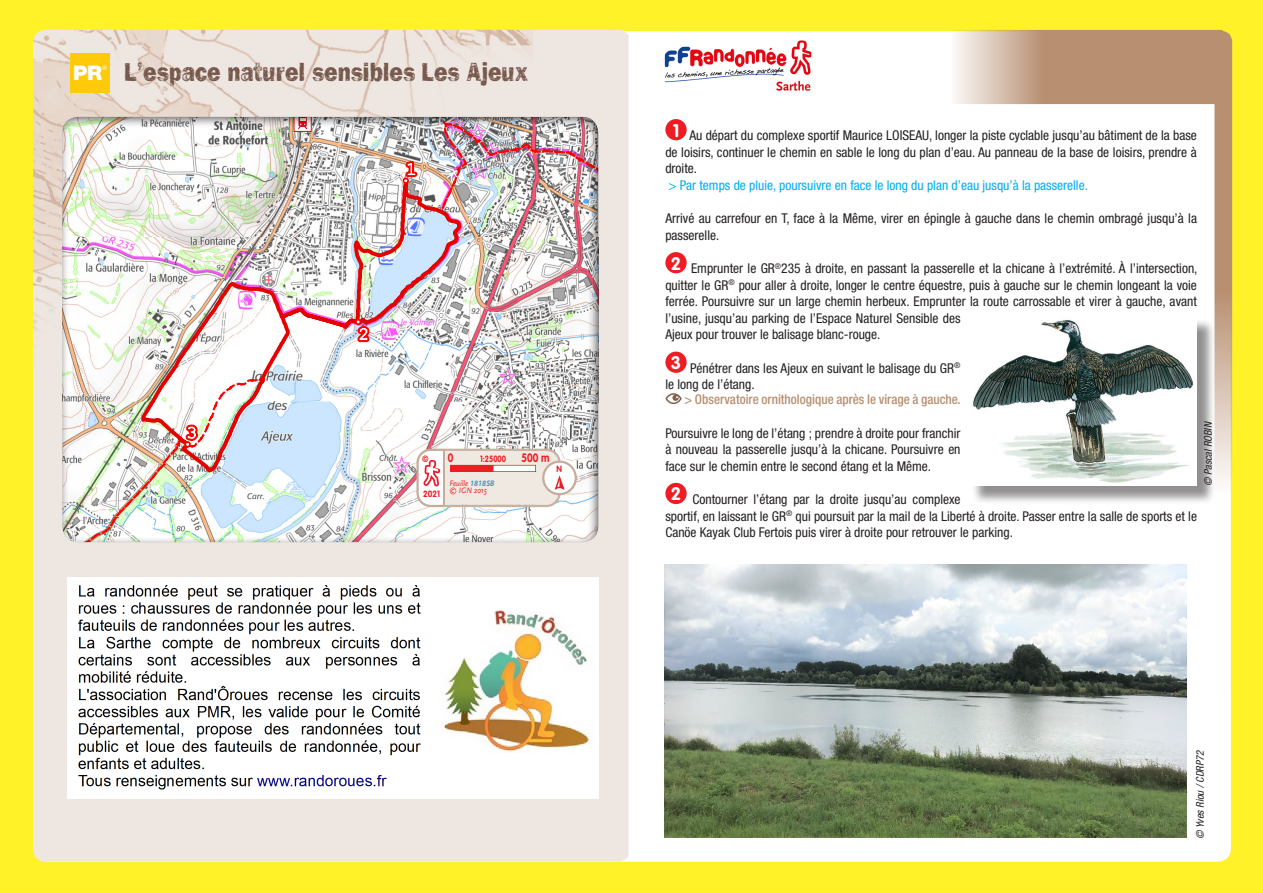
<style>
.page{position:relative;width:1263px;height:893px;background:#fff}
.page>*{position:absolute;margin:0;border:0;box-sizing:border-box;transform-origin:0 0}
.p_titre{font:27px "Frankie OTF";color:#78594e;scale:.83 1}
.t1{font:900 20.1px "Helvetica Neue LT Std";color:#fff}
.t2{font:700 18px "VAG Rounded Std";color:#fff}
.p_texte_avecptrep{font:condensed 13.5px/16.5px "Helvetica Neue LT Std";color:#231f20}
.p_texte{font:condensed 13.5px/16.5px "Helvetica Neue LT Std";color:#231f20}
.p_texteVariante{font:condensed 13.5px "Helvetica Neue LT Std";color:#00aeef}
.p_texteAVoir{font:500 condensed 13.5px "Helvetica Neue LT Std";color:#b88f71}
.t3{font:700 12px "VAG Rounded Std";color:#ee1d23;scale:.82 1}
.media_copyright{font:italic condensed 10.5px "Helvetica Neue LT Std";color:#231f20}
.emprise_AnneeFFRP{font:700 9px "VAG Rounded Std";color:#ee1d23;scale:.82 1}
.emprise_AnneeFFRP-2{font:700 9px "VAG Rounded Std";color:#ee1d23;scale:.9 1}
.emprise_FeuillesIGN{font:italic 8.25px "Scala Sans";color:#ee1d23;scale:.9 1}
.emprise_AnneesIGN{font:italic 8.25px "Scala Sans";color:#ee1d23;scale:.9 1}
.t4{font:6.15px "Helvetica Neue LT Std";color:#fff}
.s1{font-family:"Myriad Pro";font-weight:700;color:#5a91c6}
</style>
<div class="page">
<div style="left:0;top:0;width:631px;height:893px;background:#fff229"></div>
<div style="left:631px;top:0;width:632px;height:893px;background:#fff229"></div>
<div style="left:632px;top:31px;width:599px;height:831px;background:#fff"></div>
<svg style="left:951px;top:30px;width:281px;height:667px;background:#f0e7e0"></svg>
<img style="left:33px;top:30px;width:596px;height:832px">
<div style="left:665px;top:119px;width:22px;height:21px;background:#ee1d23;border-radius:50%"></div>
<div style="left:665px;top:252px;width:22px;height:21px;background:#ee1d23;border-radius:50%"></div>
<div style="left:665px;top:352px;width:22px;height:21px;background:#ee1d23;border-radius:50%"></div>
<svg style="left:665px;top:393px;width:17px;height:11px"></svg>
<div style="left:665px;top:483px;width:22px;height:21px;background:#ee1d23;border-radius:50%"></div>
<img style="left:67px;top:577px;width:532px;height:222px">
<div style="left:71px;top:54px;width:39px;height:39px;background:#feca0a"></div>
<div style="left:62px;top:116px;width:537px;height:427px;background:#231f20;opacity:.75"></div>
<svg style="left:416px;top:449px;width:161px;height:58px;background:#eedbd6"></svg>
<div style="left:971px;top:318px;width:244px;height:186px;background:#231f20;opacity:.5"></div>
<img style="left:969px;top:316px;width:228px;height:170px">
<svg style="left:653px;top:40px;width:170px;height:57px"></svg>
<img style="left:665px;top:40px;width:146px;height:57px">
<img style="left:664px;top:565px;width:522px;height:273px">
<p class="t1" style="left:73px;top:61px;width:31px">PR</p>
<p class="p_titre" style="left:124px;top:56px;width:488px">L’espace naturel sensibles Les Ajeux</p>
<p class="t4" style="left:102px;top:65px;width:6px">®</p>
<p class="emprise_AnneeFFRP-2" style="left:422px;top:453px;width:9px">©</p>
<p class="emprise_AnneeFFRP-2" style="left:423px;top:489px;width:20px">2021</p>
<p class="t3" style="left:448px;top:451px;width:8px">0</p>
<p class="emprise_AnneeFFRP" style="left:480px;top:454px;width:33px">1:25000</p>
<p class="t3" style="left:522px;top:451px;width:36px">500 m</p>
<p class="emprise_FeuillesIGN" style="left:450px;top:479px;width:51px">Feuille <span class="s1">1818SB</span></p>
<p class="emprise_AnneesIGN" style="left:450px;top:485px;width:43px">© IGN 2015</p>
<p class="emprise_AnneeFFRP-2" style="left:557px;top:463px;width:8px">N</p>
<p class="t2" style="left:673px;top:120px;width:8px">1</p>
<p class="p_texte_avecptrep" style="left:665px;top:127px;width:533px;text-align:justify;text-indent:24px">Au départ du complexe sportif Maurice LOISEAU, longer la piste cyclable jusqu’au bâtiment de la base de loisirs, continuer le chemin en sable le long du plan d’eau. Au panneau de la base de loisirs, prendre à droite.</p>
<p class="p_texteVariante" style="left:669px;top:177px;width:421px">&gt; Par temps de pluie, poursuivre en face le long du plan d’eau jusqu’à la passerelle.</p>
<p class="p_texte" style="left:665px;top:210px;width:533px">Arrivé au carrefour en T, face à la Même, virer en épingle à gauche dans le chemin ombragé jusqu’à la passerelle.</p>
<p class="t2" style="left:671px;top:253px;width:12px">2</p>
<p class="p_texte_avecptrep" style="left:665px;top:260px;width:534px;text-indent:26px">Emprunter le GR<sup>®</sup>235 à droite, en passant la passerelle et la chicane à l’extrémité. À l’intersection, quitter le GR<sup>®</sup> pour aller à droite, longer le centre équestre, puis à gauche sur le chemin longeant la voie ferrée. Poursuivre sur un large chemin herbeux. Emprunter la route carrossable et virer à gauche, avant l’usine, jusqu’au parking de l’Espace Naturel Sensible des<br>Ajeux pour trouver le balisage blanc-rouge.</p>
<p class="t2" style="left:671px;top:352px;width:12px">3</p>
<p class="p_texte_avecptrep" style="left:665px;top:360px;width:297px;text-indent:25px">Pénétrer dans les Ajeux en suivant le balisage du GR<sup>® </sup>le long de l’étang.</p>
<p class="p_texteAVoir" style="left:684px;top:391px;width:278px">&gt; Observatoire ornithologique après le virage à gauche.</p>
<p class="p_texte" style="left:665px;top:424px;width:297px;text-align:justify">Poursuivre le long de l’étang ; prendre à droite pour franchir à nouveau la passerelle jusqu’à la chicane. Poursuivre en face sur le chemin entre le second étang et la Même.</p>
<p class="t2" style="left:671px;top:483px;width:12px">2</p>
<p class="media_copyright" style="left:1202px;top:486px;width:66px;rotate:-90deg">© Pascal ROBIN</p>
<p class="p_texte_avecptrep" style="left:665px;top:491px;width:533px;text-indent:27px">Contourner l’étang par la droite jusqu’au complexe<br>sportif, en laissant le GR<sup>®</sup> qui poursuit par la mail de la Liberté à droite. Passer entre la salle de sports et le<br>Canöe Kayak Club Fertois puis virer à droite pour retrouver le parking.</p>
<p class="media_copyright" style="left:1194px;top:839px;width:91px;rotate:-90deg">© Yves Riou / CDRP72</p>
</div>
